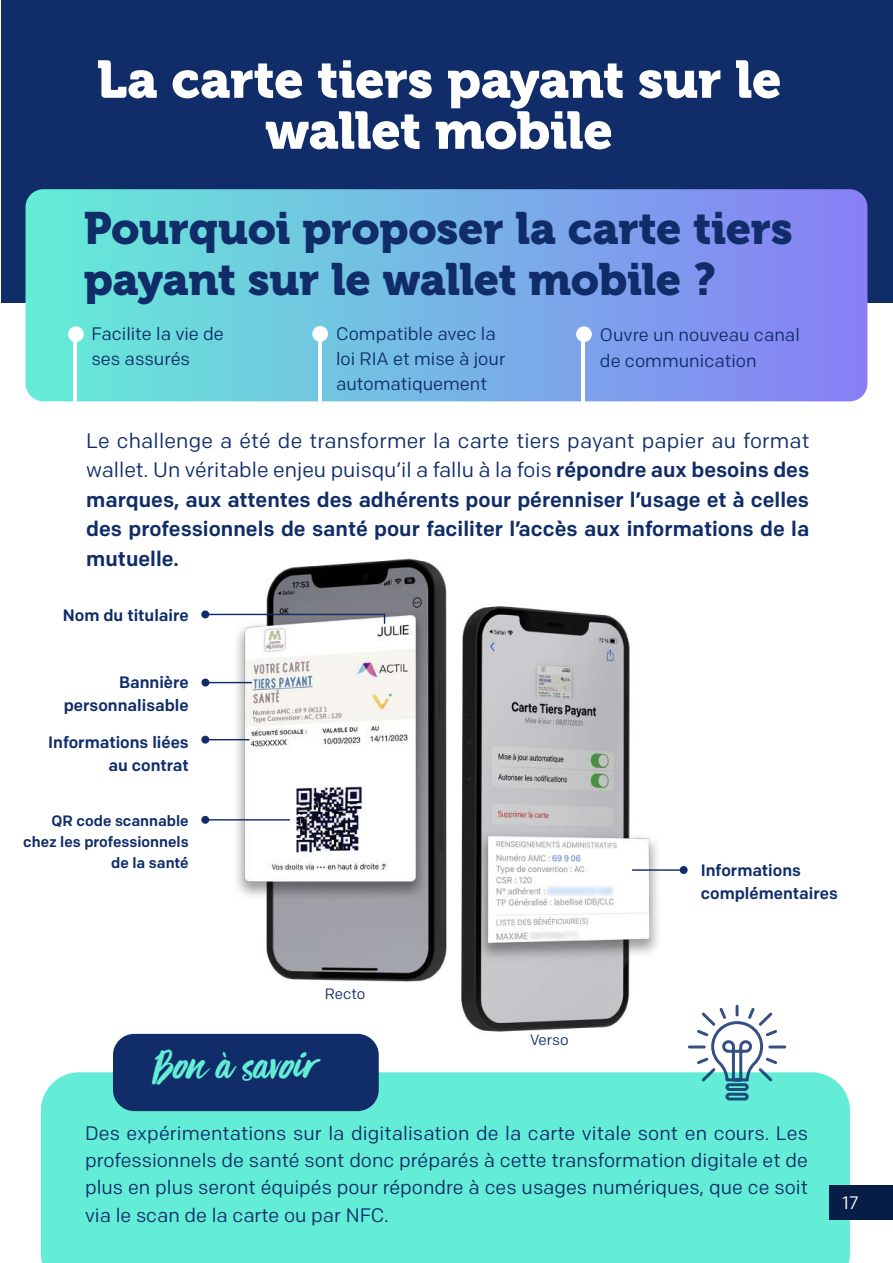
<style>
.page{position:relative;width:893px;height:1263px;background:#fff}
.page>*{position:absolute;margin:0;border:0;box-sizing:border-box;transform-origin:0 0}
.t1{font:52.5px/51px "Museo 900";letter-spacing:-.01em;color:#fff;text-align:center}
.t2{font:48px "Viva Beautiful B";color:#64edd6}
.t3{font:45px/51px "Museo 900";letter-spacing:-.01em;color:#102d69}
.t4{font:500 21px/29.4px "Colfax";color:#102d69;text-align:justify}
.t5{font:19.5px/27.3px "Colfax";color:#102d69;text-align:justify}
.t6{font:18px/25.2px "Colfax";color:#102d69}
.t7{font:18px "Colfax";color:#fff}
.t8{font:500 16.5px/23.1px "Colfax";color:#102d69;text-align:right}
.t9{font:500 15px/21px "Colfax";color:#102d69;text-align:right}
.t10{font:15px "Colfax";letter-spacing:-.005em;color:#102d69}
.s1{font-weight:400}
</style>
<div class="page">
<div style="left:1px;top:0;width:892px;height:303px;background:#102d69"></div>
<svg style="left:26px;top:189px;width:841px;height:212px;background:#76b5e5"></svg>
<div style="left:68px;top:326px;width:16px;height:16px;background:#fff;border-radius:50%"></div>
<hr style="left:74px;top:334px;width:3px;height:98px;background:#fff">
<div style="left:312px;top:326px;width:16px;height:16px;background:#fff;border-radius:50%"></div>
<hr style="left:318px;top:334px;width:3px;height:97px;background:#fff">
<div style="left:576px;top:326px;width:16px;height:16px;background:#fff;border-radius:50%"></div>
<hr style="left:582px;top:334px;width:3px;height:98px;background:#fff">
<img style="left:229px;top:558px;width:193px;height:493px">
<div style="left:41px;top:1072px;width:809px;height:191px;background:#64edd6"></div>
<div style="left:113px;top:1034px;width:266px;height:77px;background:#102d69;border-radius:21px"></div>
<svg style="left:686px;top:1004px;width:102px;height:98px"></svg>
<img style="left:422px;top:561px;width:240px;height:517px">
<hr style="left:205px;top:682px;width:47px;height:1px;background:#102d69">
<div style="left:201px;top:678px;width:8px;height:8px;background:#102d69;border-radius:50%"></div>
<hr style="left:205px;top:739px;width:45px;height:1px;background:#102d69">
<div style="left:201px;top:736px;width:8px;height:8px;background:#102d69;border-radius:50%"></div>
<hr style="left:205px;top:819px;width:85px;height:1px;background:#102d69">
<div style="left:201px;top:816px;width:8px;height:8px;background:#102d69;border-radius:50%"></div>
<hr style="left:205px;top:614px;width:180px;height:1px;background:#102d69">
<div style="left:201px;top:610px;width:8px;height:8px;background:#102d69;border-radius:50%"></div>
<hr style="left:632px;top:869px;width:52px;height:2px;background:#102d69">
<div style="left:680px;top:866px;width:8px;height:8px;background:#102d69;border-radius:50%"></div>
<div style="left:830px;top:1185px;width:63px;height:34px;background:#071c47"></div>
<h1 class="t1" style="left:97px;top:54px;width:686px">La carte tiers payant sur le wallet mobile</h1>
<h3 class="t3" style="left:84px;top:203px;width:711px">Pourquoi proposer la carte tiers payant sur le wallet mobile ?</h3>
<p class="t6" style="left:91px;top:321px;width:134px">Facilite la vie de ses assurés</p>
<p class="t6" style="left:336px;top:321px;width:171px">Compatible avec la loi RIA et mise à jour automatiquement</p>
<p class="t6" style="left:600px;top:322px;width:201px">Ouvre un nouveau canal de communication</p>
<p class="t4" style="left:86px;top:426px;width:725px"><span class="s1">Le challenge a été de transformer la carte tiers payant papier au format wallet. Un véritable enjeu puisqu’il a fallu à la fois</span> répondre aux besoins des marques, aux attentes des adhérents pour pérenniser l’usage et à celles des professionnels de santé pour faciliter l’accès aux informations de la mutuelle.</p>
<p class="t8" style="left:63px;top:603px;width:127px">Nom du titulaire</p>
<p class="t8" style="left:64px;top:670px;width:126px">Bannière personnalisable</p>
<p class="t8" style="left:48px;top:731px;width:142px">Informations liées au contrat</p>
<p class="t9" style="left:23px;top:810px;width:167px">QR code scannable chez les professionnels de la santé</p>
<p class="t10" style="left:325px;top:984px;width:42px">Recto</p>
<h2 class="t2" style="left:154px;top:1032px;width:164px">Bon à savoir</h2>
<p class="t10" style="left:530px;top:1031px;width:40px">Verso</p>
<p class="t8" style="left:701px;top:858px;width:138px;text-align:left">Informations complémentaires</p>
<p class="t5" style="left:85px;top:1119px;width:724px">Des expérimentations sur la digitalisation de la carte vitale sont en cours. Les professionnels de santé sont donc préparés à cette transformation digitale et de plus en plus seront équipés pour répondre à ces usages numériques, que ce soit via le scan de la carte ou par NFC.</p>
<p class="t7" style="left:842px;top:1191px;width:18px">17</p>
</div>
